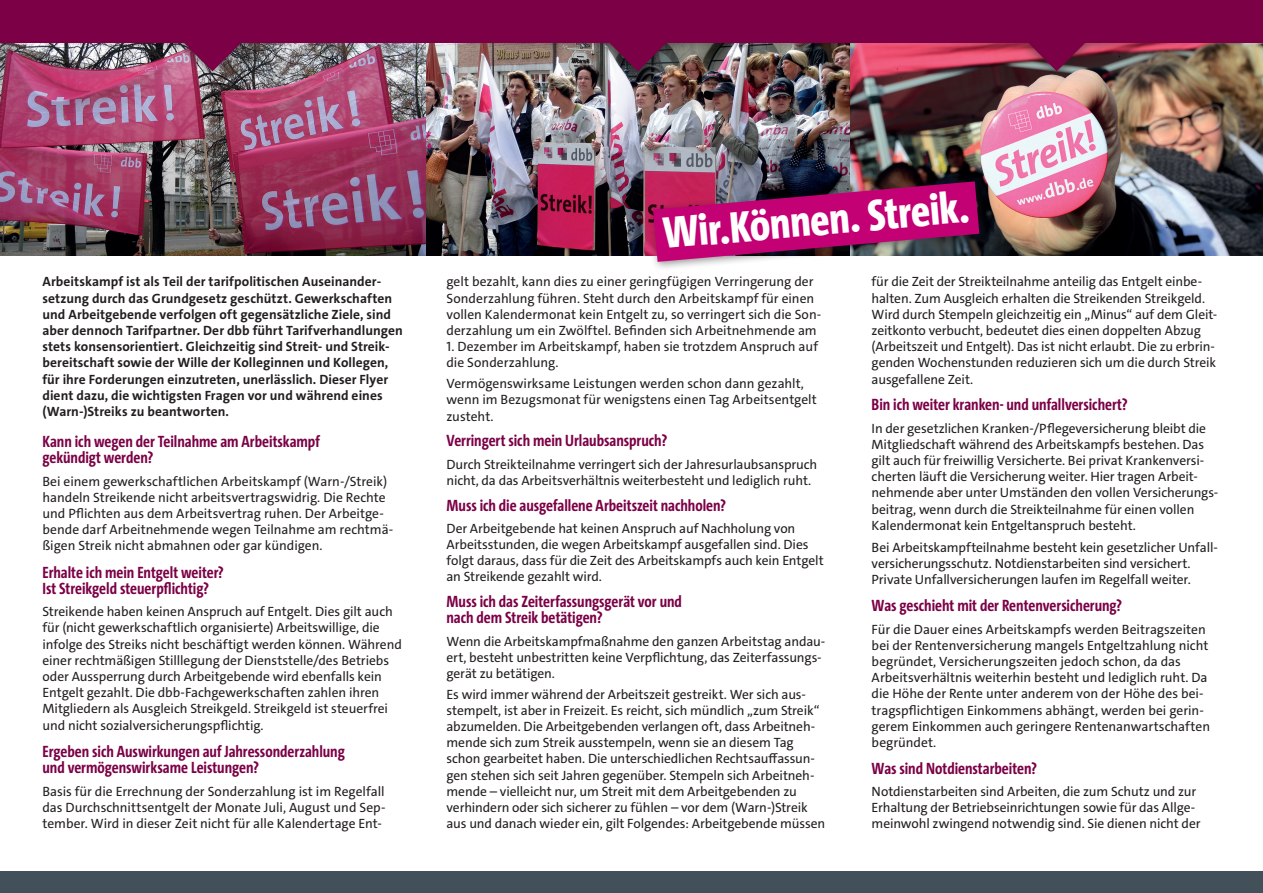
<style>
.page{position:relative;width:1263px;height:893px;background:#fff}
.page>*{position:absolute;margin:0;border:0;box-sizing:border-box;transform-origin:0 0}
.t1{font:800 45px "The Sans Cd LF8";color:#fff}
.t2{font:700 16.5px/16.2px "The Sans Cd LF7";color:#7b0046}
.t3{font:13.5px/16.2px "The Sans C4 s";letter-spacing:-.005em;color:#231f20}
.t4{font:700 13.5px/16.2px "The Sans C4 s";letter-spacing:.005em;color:#231f20}
</style>
<div class="page">
<img style="left:425px;top:42px;width:425px;height:213px">
<img style="left:0;top:42px;width:425px;height:213px">
<div style="left:6px;top:0;width:413px;height:83px;background:#231f20;opacity:.5"></div>
<img style="left:15px;top:42px;width:395px;height:29px">
<div style="left:0;top:872px;width:1263px;height:21px;background:#425159"></div>
<img style="left:850px;top:83px;width:413px;height:172px">
<div style="left:850px;top:0;width:413px;height:83px;background:#231f20;opacity:.5"></div>
<img style="left:859px;top:42px;width:395px;height:29px">
<div style="left:431px;top:0;width:413px;height:83px;background:#231f20;opacity:.5"></div>
<img style="left:440px;top:42px;width:395px;height:29px">
<div style="left:0;top:0;width:1263px;height:42px;background:#7b0046"></div>
<img style="left:598px;top:151px;width:436px;height:117px">
<p class="t4" style="left:42px;top:274px;width:362px">Arbeitskampf ist als Teil der tarifpolitischen Auseinander&shy;setzung durch das Grundgesetz geschützt. Gewerkschaften und Arbeitgebende verfolgen oft gegensätzliche Ziele, sind aber dennoch Tarifpartner. Der dbb führt Tarifverhandlungen stets konsensorientiert. Gleichzeitig sind Streit- und Streik&shy;bereitschaft sowie der Wille der Kolleginnen und Kollegen, für ihre Forderungen einzutreten, unerlässlich. Dieser Flyer dient dazu, die wichtigsten Fragen vor und während eines (Warn-)Streiks zu beantworten.</p>
<p class="t2" style="left:42px;top:433px;width:279px">Kann ich wegen der Teilnahme am Arbeitskampf gekündigt werden?</p>
<p class="t3" style="left:42px;top:473px;width:352px">Bei einem gewerkschaftlichen Arbeitskampf (Warn-/Streik) handeln Streikende nicht arbeitsvertragswidrig. Die Rechte und Pflichten aus dem Arbeitsvertrag ruhen. Der Arbeitge&shy;bende darf Arbeitnehmende wegen Teilnahme am rechtmä&shy;ßigen Streik nicht abmahnen oder gar kündigen.</p>
<p class="t2" style="left:42px;top:564px;width:183px">Erhalte ich mein Entgelt weiter?<br>Ist Streikgeld steuerpflichtig?</p>
<p class="t3" style="left:42px;top:604px;width:361px">Streikende haben keinen Anspruch auf Entgelt. Dies gilt auch für (nicht gewerkschaftlich organisierte) Arbeitswillige, die infolge des Streiks nicht beschäftigt werden können. Während einer rechtmäßigen Stilllegung der Dienststelle/des Betriebs oder Aussperrung durch Arbeitgebende wird ebenfalls kein Entgelt gezahlt. Die dbb-Fachgewerkschaften zahlen ihren Mitgliedern als Ausgleich Streikgeld. Streikgeld ist steuerfrei und nicht sozialversicherungspflichtig.</p>
<p class="t2" style="left:42px;top:743px;width:304px">Ergeben sich Auswirkungen auf Jahressonderzahlung und vermögenswirksame Leistungen?</p>
<p class="t3" style="left:42px;top:783px;width:345px;text-align:justify">Basis für die Errechnung der Sonderzahlung ist im Regelfall das Durchschnittsentgelt der Monate Juli, August und Sep&shy;tember. Wird in dieser Zeit nicht für alle Kalendertage Ent-</p>
<h1 class="t1" style="left:660px;top:205px;width:309px;rotate:-5deg">Wir.Können. Streik.</h1>
<p class="t3" style="left:446px;top:274px;width:376px">gelt bezahlt, kann dies zu einer geringfügigen Verringerung der Sonderzahlung führen. Steht durch den Arbeitskampf für einen vollen Kalendermonat kein Entgelt zu, so verringert sich die Son&shy;derzahlung um ein Zwölftel. Befinden sich Arbeitnehmende am</p>
<p class="t3" style="left:446px;top:339px;width:373px">1. Dezember im Arbeitskampf, haben sie trotzdem Anspruch auf die Sonderzahlung.</p>
<p class="t3" style="left:446px;top:376px;width:372px">Vermögenswirksame Leistungen werden schon dann gezahlt, wenn im Bezugsmonat für wenigstens einen Tag Arbeitsentgelt zusteht.</p>
<p class="t2" style="left:446px;top:432px;width:222px">Verringert sich mein Urlaubsanspruch?</p>
<p class="t3" style="left:446px;top:456px;width:372px">Durch Streikteilnahme verringert sich der Jahresurlaubsanspruch nicht, da das Arbeitsverhältnis weiterbesteht und lediglich ruht.</p>
<p class="t2" style="left:446px;top:496px;width:281px">Muss ich die ausgefallene Arbeitszeit nachholen?</p>
<p class="t3" style="left:446px;top:520px;width:379px">Der Arbeitgebende hat keinen Anspruch auf Nachholung von Arbeitsstunden, die wegen Arbeitskampf ausgefallen sind. Dies folgt daraus, dass für die Zeit des Arbeitskampfs auch kein Entgelt an Streikende gezahlt wird.</p>
<p class="t2" style="left:446px;top:593px;width:237px">Muss ich das Zeiterfassungsgerät vor und nach dem Streik betätigen?</p>
<p class="t3" style="left:446px;top:633px;width:380px">Wenn die Arbeitskampfmaßnahme den ganzen Arbeitstag andau&shy;ert, besteht unbestritten keine Verpflichtung, das Zeiterfassungs&shy;gerät zu betätigen.</p>
<p class="t3" style="left:446px;top:686px;width:380px">Es wird immer während der Arbeitszeit gestreikt. Wer sich aus&shy;stempelt, ist aber in Freizeit. Es reicht, sich mündlich „zum Streik“ abzumelden. Die Arbeitgebenden verlangen oft, dass Arbeitneh&shy;mende sich zum Streik ausstempeln, wenn sie an diesem Tag schon gearbeitet haben. Die unterschiedlichen Rechtsauffassun&shy;gen stehen sich seit Jahren gegenüber. Stempeln sich Arbeitneh&shy;mende – vielleicht nur, um Streit mit dem Arbeitgebenden zu verhindern oder sich sicherer zu fühlen – vor dem (Warn-)Streik aus und danach wieder ein, gilt Folgendes: Arbeitgebende müssen</p>
<p class="t3" style="left:872px;top:274px;width:347px">für die Zeit der Streikteilnahme anteilig das Entgelt einbe&shy;halten. Zum Ausgleich erhalten die Streikenden Streikgeld.<br>Wird durch Stempeln gleichzeitig ein „Minus“ auf dem Gleit&shy;zeitkonto verbucht, bedeutet dies einen doppelten Abzug (Arbeitszeit und Entgelt). Das ist nicht erlaubt. Die zu erbrin&shy;genden Wochenstunden reduzieren sich um die durch Streik ausgefallene Zeit.</p>
<p class="t2" style="left:872px;top:396px;width:257px">Bin ich weiter kranken- und unfallversichert?</p>
<p class="t3" style="left:872px;top:420px;width:348px">In der gesetzlichen Kranken-/Pflegeversicherung bleibt die Mitgliedschaft während des Arbeitskampfs bestehen. Das gilt auch für freiwillig Versicherte. Bei privat Krankenversi&shy;cherten läuft die Versicherung weiter. Hier tragen Arbeit&shy;nehmende aber unter Umständen den vollen Versicherungs&shy;beitrag, wenn durch die Streikteilnahme für einen vollen Kalendermonat kein Entgeltanspruch besteht.</p>
<p class="t3" style="left:872px;top:539px;width:348px">Bei Arbeitskampfteilnahme besteht kein gesetzlicher Unfall&shy;versicherungsschutz. Notdienstarbeiten sind versichert.<br>Private Unfallversicherungen laufen im Regelfall weiter.</p>
<p class="t2" style="left:872px;top:597px;width:252px">Was geschieht mit der Rentenversicherung?</p>
<p class="t3" style="left:872px;top:621px;width:340px">Für die Dauer eines Arbeitskampfs werden Beitragszeiten bei der Rentenversicherung mangels Entgeltzahlung nicht begründet, Versicherungszeiten jedoch schon, da das Arbeitsverhältnis weiterhin besteht und lediglich ruht. Da die Höhe der Rente unter anderem von der Höhe des bei&shy;tragspflichtigen Einkommens abhängt, werden bei gerin&shy;gerem Einkommen auch geringere Rentenanwartschaften begründet.</p>
<p class="t2" style="left:872px;top:760px;width:167px">Was sind Notdienstarbeiten?</p>
<p class="t3" style="left:872px;top:783px;width:330px">Notdienstarbeiten sind Arbeiten, die zum Schutz und zur<br>Erhaltung der Betriebseinrichtungen sowie für das Allge&shy;meinwohl zwingend notwendig sind. Sie dienen nicht der</p>
</div>
